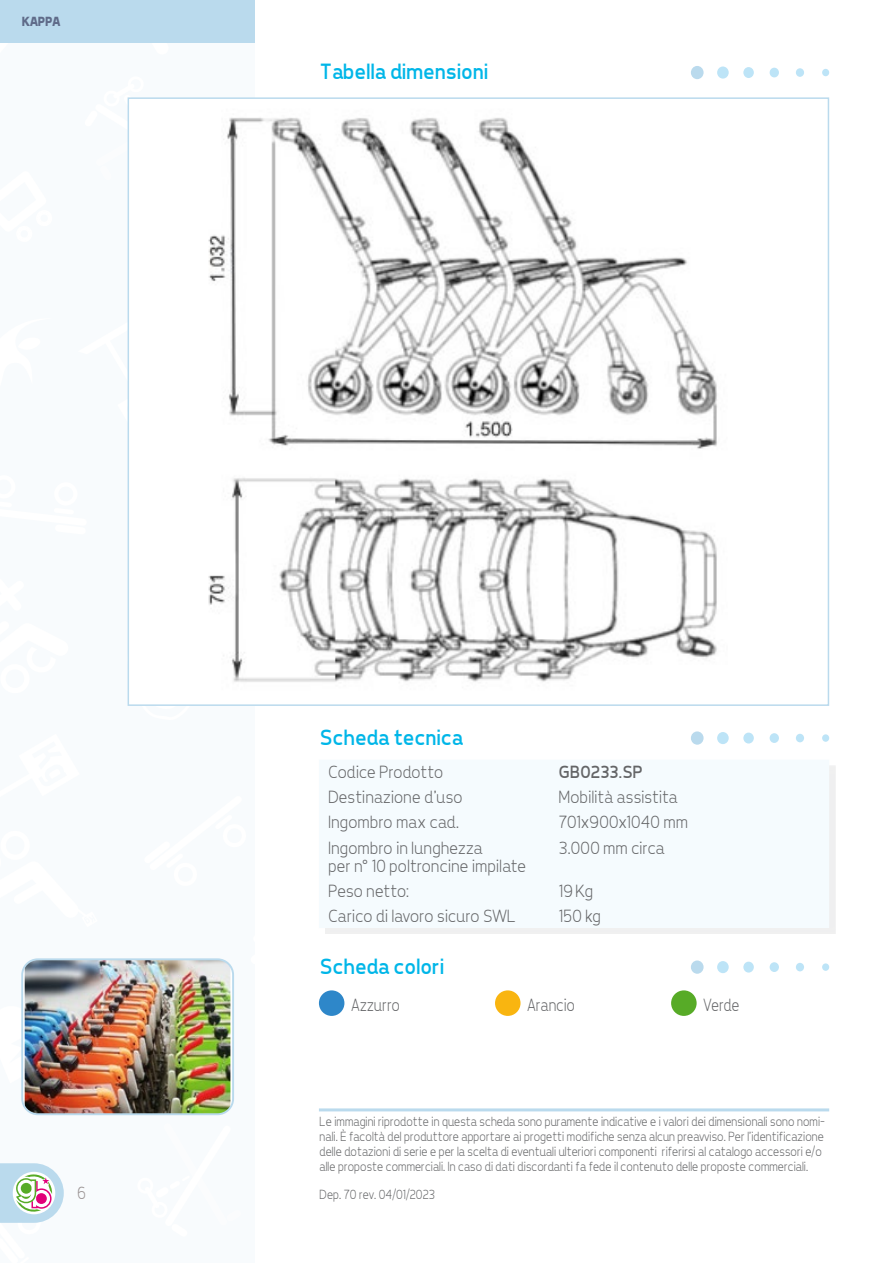
<style>
.page{position:relative;width:893px;height:1263px;background:#fff}
.page>*{position:absolute;margin:0;border:0;box-sizing:border-box;transform-origin:0 0}
.t1{font:22.5px "Tepeno Sans";color:#00b6e8}
.t2{font:300 18px/18px "Tepeno Sans";color:#646567}
.t3{font:300 18px "Tepeno Sans";color:#646567;scale:.9 1}
.t4{font:18px "Tepeno Sans";color:#646567}
.t5{font:300 18px "Tepeno Sans";color:#989191;scale:.9 1}
.t6{font:300 13.5px/15px "Tepeno Sans";color:#646567;scale:.94 1}
.t7{font:700 13.5px "Tepeno Sans";letter-spacing:-.02em;color:#5f6b89}
</style>
<div class="page">
<div style="left:0;top:0;width:255px;height:1263px;background:#f8fbfd"></div>
<svg style="left:127px;top:97px;width:1px;height:345px"></svg>
<svg style="left:127px;top:605px;width:1px;height:101px"></svg>
<div style="left:0;top:0;width:255px;height:43px;background:#badaed"></div>
<svg style="left:0;top:1163px;width:64px;height:60px"></svg>
<hr style="left:319px;top:1108px;width:510px;height:3px;background:#badaed">
<div style="left:325px;top:765px;width:510px;height:169px;background:#f0f0f0"></div>
<div style="left:325px;top:765px;width:504px;height:163px;background:#f5fbfe"></div>
<div style="left:822px;top:69px;width:7px;height:7px;background:#bde4f7;border-radius:50%"></div>
<div style="left:796px;top:68px;width:8px;height:9px;background:#bde4f7;border-radius:50%"></div>
<div style="left:769px;top:68px;width:10px;height:9px;background:#bde4f7;border-radius:50%"></div>
<div style="left:743px;top:67px;width:11px;height:11px;background:#bde4f7;border-radius:50%"></div>
<div style="left:717px;top:66px;width:12px;height:13px;background:#bde4f7;border-radius:50%"></div>
<div style="left:691px;top:66px;width:13px;height:13px;background:#badaed;border-radius:50%"></div>
<div style="left:822px;top:963px;width:7px;height:8px;background:#bde4f7;border-radius:50%"></div>
<div style="left:796px;top:963px;width:8px;height:8px;background:#bde4f7;border-radius:50%"></div>
<div style="left:769px;top:962px;width:10px;height:10px;background:#bde4f7;border-radius:50%"></div>
<div style="left:743px;top:961px;width:11px;height:12px;background:#bde4f7;border-radius:50%"></div>
<div style="left:717px;top:961px;width:12px;height:12px;background:#bde4f7;border-radius:50%"></div>
<div style="left:691px;top:960px;width:13px;height:14px;background:#badaed;border-radius:50%"></div>
<div style="left:822px;top:734px;width:7px;height:8px;background:#bde4f7;border-radius:50%"></div>
<div style="left:796px;top:734px;width:8px;height:8px;background:#bde4f7;border-radius:50%"></div>
<div style="left:769px;top:733px;width:10px;height:10px;background:#bde4f7;border-radius:50%"></div>
<div style="left:743px;top:732px;width:11px;height:12px;background:#bde4f7;border-radius:50%"></div>
<div style="left:717px;top:732px;width:12px;height:12px;background:#bde4f7;border-radius:50%"></div>
<div style="left:691px;top:731px;width:13px;height:14px;background:#badaed;border-radius:50%"></div>
<div style="left:319px;top:990px;width:25px;height:26px;background:#2e87c9;border-radius:50%"></div>
<div style="left:495px;top:990px;width:25px;height:26px;background:#f9b510;border-radius:50%"></div>
<div style="left:671px;top:990px;width:26px;height:26px;background:#57ab27;border-radius:50%"></div>
<img style="left:25px;top:961px;width:205px;height:153px">
<div style="left:21px;top:958px;width:213px;height:157px;border:2px solid #badaed;border-radius:16px"></div>
<div style="left:128px;top:98px;width:700px;height:607px;background:#fff"></div>
<img style="left:208px;top:117px;width:509px;height:565px">
<p class="t7" style="left:21px;top:13px;width:40px">KAPPA</p>
<h1 class="t1" style="left:319px;top:58px;width:170px">Tabella dimensioni</h1>
<h2 class="t5" style="left:77px;top:1182px;width:11px">6</h2>
<h1 class="t1" style="left:319px;top:724px;width:144px">Scheda tecnica</h1>
<h2 class="t2" style="left:327px;top:763px;width:116px">Codice Prodotto</h2>
<h2 class="t4" style="left:558px;top:762px;width:86px">GB0233.SP</h2>
<h2 class="t2" style="left:327px;top:788px;width:136px">Destinazione d’uso</h2>
<h2 class="t2" style="left:558px;top:788px;width:120px">Mobilità assistita</h2>
<h2 class="t2" style="left:327px;top:813px;width:132px">Ingombro max cad.</h2>
<h2 class="t2" style="left:558px;top:813px;width:131px">701x900x1040 mm</h2>
<h2 class="t2" style="left:327px;top:838px;width:199px">Ingombro in lunghezza<br>per n° 10 poltroncine impilate</h2>
<h2 class="t2" style="left:558px;top:838px;width:107px">3.000 mm circa</h2>
<h2 class="t2" style="left:327px;top:881px;width:82px">Peso netto:</h2>
<h2 class="t2" style="left:558px;top:881px;width:36px">19 Kg</h2>
<h2 class="t2" style="left:327px;top:906px;width:189px">Carico di lavoro sicuro SWL</h2>
<h2 class="t2" style="left:558px;top:906px;width:43px">150 kg</h2>
<h1 class="t1" style="left:319px;top:953px;width:126px">Scheda colori</h1>
<h2 class="t3" style="left:351px;top:994px;width:55px">Azzurro</h2>
<h2 class="t3" style="left:527px;top:994px;width:54px">Arancio</h2>
<h2 class="t3" style="left:703px;top:994px;width:41px">Verde</h2>
<p class="t6" style="left:319px;top:1114px;width:539px">Le immagini riprodotte in questa scheda sono puramente indicative e i valori dei dimensionali sono nomi&shy;nali. È facoltà del produttore apportare ai progetti modifiche senza alcun preavviso. Per l’identificazione delle dotazioni di serie e per la scelta di eventuali ulteriori componenti riferirsi al catalogo accessori e/o alle proposte commerciali. In caso di dati discordanti fa fede il contenuto delle proposte commerciali.</p>
<p class="t6" style="left:319px;top:1187px;width:124px">Dep. 70 rev. 04/01/2023</p>
</div>
